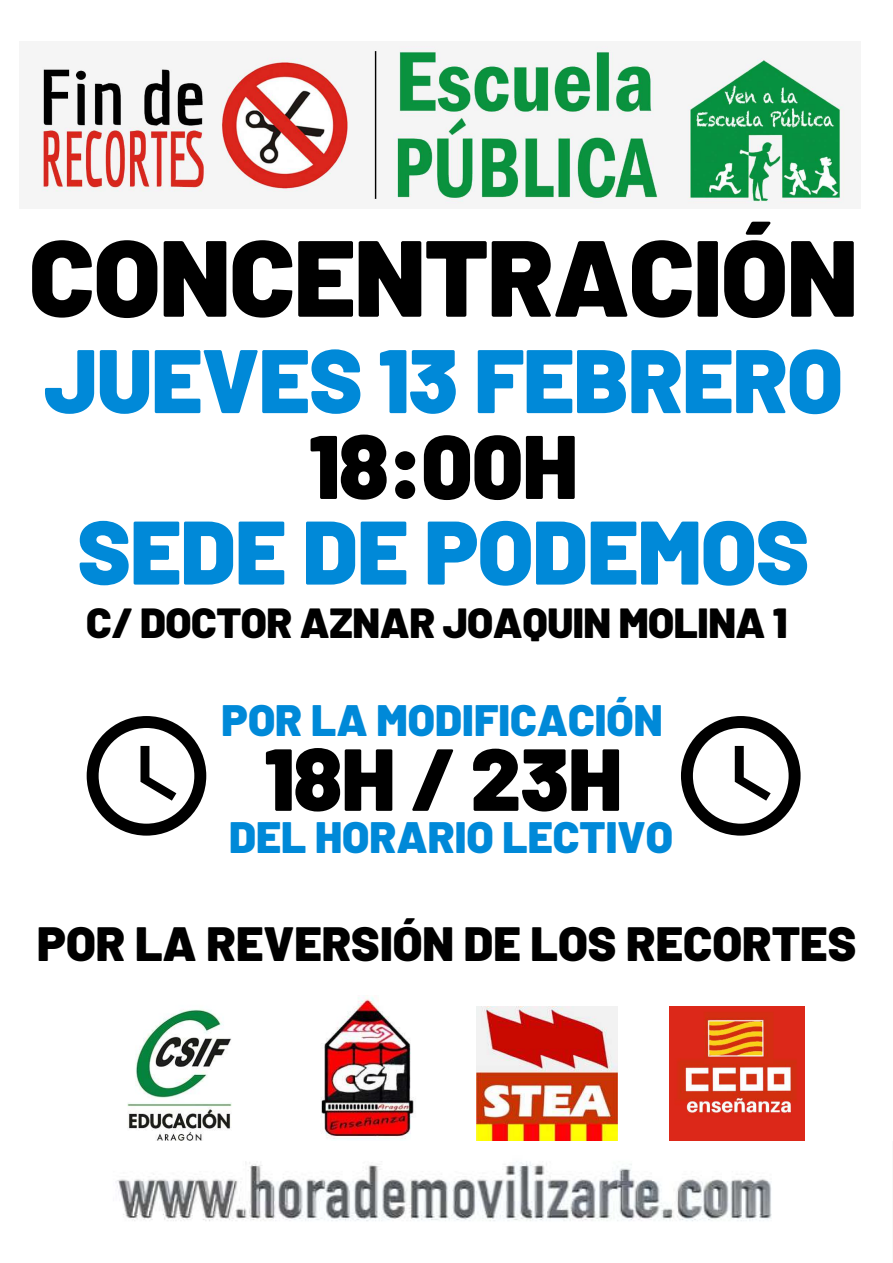
<style>
.page{position:relative;width:893px;height:1263px;background:#fff}
.page>*{position:absolute;margin:0;border:0;box-sizing:border-box;transform-origin:0 0}
.t1{font:900 108.07px "Barlow";letter-spacing:-.01em;color:#000}
.t2{font:900 90px "Barlow";letter-spacing:-.01em;color:#0089d8}
.t3{font:900 90px "Barlow";color:#000}
.t4{font:900 87.82px "Barlow";letter-spacing:-.01em;color:#000}
.t5{font:900 48px "Barlow";color:#000}
.t6{font:900 43.95px "Barlow";color:#0089d8}
.t7{font:900 42px "Barlow";letter-spacing:-.01em;color:#000}
</style>
<div class="page">
<img style="left:127px;top:1009px;width:105px;height:132px">
<img style="left:321px;top:997px;width:93px;height:143px">
<img style="left:476px;top:1006px;width:141px;height:135px">
<img style="left:669px;top:1006px;width:135px;height:135px">
<img style="left:41px;top:46px;width:804px;height:158px">
<img style="left:116px;top:1161px;width:656px;height:60px">
<svg style="left:87px;top:716px;width:119px;height:120px"></svg>
<svg style="left:681px;top:716px;width:119px;height:120px"></svg>
<h1 class="t1" style="left:29px;top:209px;width:830px">CONCENTRACIÓN</h1>
<h2 class="t2" style="left:44px;top:323px;width:800px">JUEVES 13 FEBRERO</h2>
<h2 class="t3" style="left:309px;top:409px;width:269px">18:00H</h2>
<h2 class="t2" style="left:77px;top:495px;width:733px">SEDE DE PODEMOS</h2>
<p class="t7" style="left:86px;top:596px;width:702px">C/ DOCTOR AZNAR JOAQUIN MOLINA 1</p>
<p class="t6" style="left:222px;top:692px;width:442px">POR LA MODIFICACIÓN</p>
<h3 class="t4" style="left:265px;top:723px;width:358px">18H / 23H</h3>
<p class="t6" style="left:229px;top:809px;width:445px">DEL HORARIO LECTIVO</p>
<p class="t5" style="left:37px;top:913px;width:820px">POR LA REVERSIÓN DE LOS RECORTES</p>
</div>
